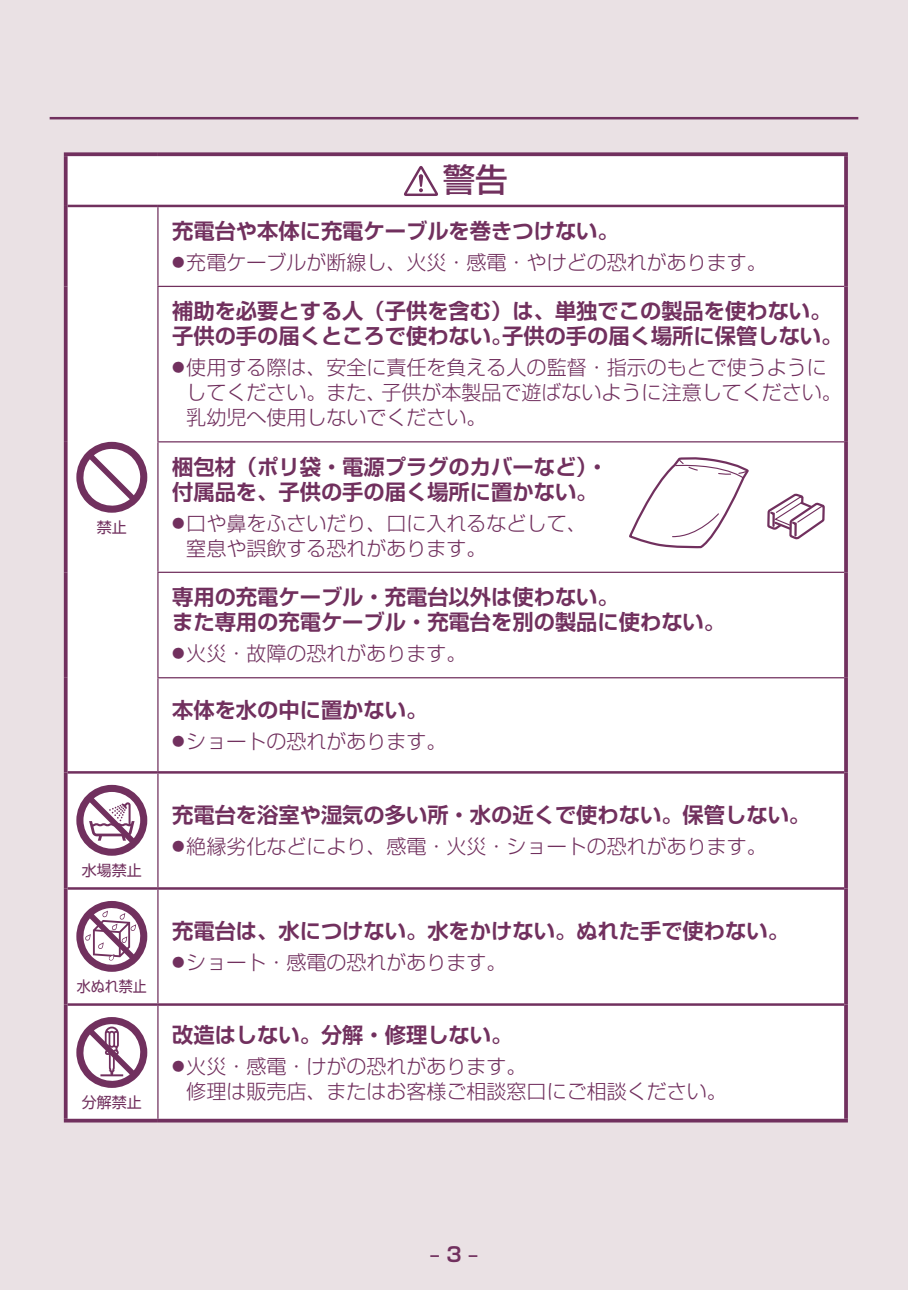
<style>
.page{position:relative;width:908px;height:1290px;background:#fff}
.page>*{position:absolute;margin:0;border:0;box-sizing:border-box;transform-origin:0 0}
.t1{font:500 32.5px "Shin Go Pro";color:#71305e}
.t2{font:700 21.25px/25px "Shin Go Pro De";color:#71305e}
.t3{font:300 20px/25px "Shin Go Pro";color:#71305e}
.t4{font:700 20px "Shin Go Pro De";color:#71305e}
.t5{font:15px "Shin Go Pro";color:#71305e}
.t6{font:15px "Shin Go Pro";color:#71305e;scale:.93 1}
.s1{font-size:12.5px}
</style>
<div class="page">
<div style="left:0;top:0;width:907px;height:1290px;background:#eae1e4"></div>
<hr style="left:50px;top:117px;width:807px;height:2px;background:#71305e">
<div style="left:68px;top:157px;width:775px;height:962px;background:#fff"></div>
<svg style="left:64px;top:156px;width:4px;height:50px"></svg>
<svg style="left:64px;top:152px;width:94px;height:4px"></svg>
<svg style="left:158px;top:152px;width:689px;height:4px;background:#7c416b"></svg>
<hr style="left:68px;top:205px;width:90px;height:2px;background:#71305e">
<hr style="left:158px;top:205px;width:685px;height:2px;background:#71305e">
<svg style="left:843px;top:156px;width:4px;height:50px"></svg>
<svg style="left:64px;top:206px;width:4px;height:80px"></svg>
<svg style="left:64px;top:286px;width:4px;height:156px"></svg>
<svg style="left:64px;top:442px;width:4px;height:130px"></svg>
<svg style="left:64px;top:572px;width:4px;height:106px"></svg>
<svg style="left:64px;top:678px;width:4px;height:94px"></svg>
<hr style="left:157px;top:207px;width:1px;height:79px;background:#71305e">
<svg style="left:843px;top:206px;width:4px;height:80px"></svg>
<hr style="left:157px;top:287px;width:1px;height:154px;background:#71305e">
<hr style="left:157px;top:573px;width:1px;height:104px;background:#71305e">
<hr style="left:157px;top:442px;width:1px;height:130px;background:#71305e">
<hr style="left:157px;top:678px;width:1px;height:93px;background:#71305e">
<hr style="left:157px;top:774px;width:1px;height:113px;background:#71305e">
<hr style="left:157px;top:890px;width:1px;height:113px;background:#71305e">
<hr style="left:64px;top:1119px;width:94px;height:3px;background:#71305e">
<hr style="left:157px;top:1006px;width:1px;height:113px;background:#71305e">
<hr style="left:158px;top:1119px;width:689px;height:3px;background:#71305e">
<svg style="left:843px;top:442px;width:4px;height:130px"></svg>
<svg style="left:843px;top:286px;width:4px;height:156px"></svg>
<svg style="left:843px;top:572px;width:4px;height:106px"></svg>
<svg style="left:843px;top:678px;width:4px;height:94px"></svg>
<svg style="left:64px;top:772px;width:4px;height:116px"></svg>
<svg style="left:843px;top:772px;width:4px;height:116px"></svg>
<svg style="left:64px;top:888px;width:4px;height:116px"></svg>
<svg style="left:843px;top:888px;width:4px;height:116px"></svg>
<svg style="left:64px;top:1004px;width:4px;height:115px"></svg>
<svg style="left:843px;top:1004px;width:4px;height:115px"></svg>
<hr style="left:68px;top:771px;width:90px;height:3px;background:#71305e">
<hr style="left:158px;top:771px;width:685px;height:3px;background:#71305e">
<hr style="left:68px;top:887px;width:90px;height:3px;background:#71305e">
<hr style="left:158px;top:887px;width:685px;height:3px;background:#71305e">
<hr style="left:68px;top:1003px;width:90px;height:3px;background:#71305e">
<hr style="left:158px;top:1003px;width:685px;height:3px;background:#71305e">
<hr style="left:157px;top:286px;width:686px;height:1px;background:#71305e">
<hr style="left:157px;top:441px;width:686px;height:1px;background:#71305e">
<hr style="left:157px;top:572px;width:686px;height:1px;background:#71305e">
<hr style="left:157px;top:677px;width:686px;height:1px;background:#71305e">
<svg style="left:404px;top:166px;width:34px;height:30px"></svg>
<svg style="left:76px;top:442px;width:71px;height:71px;background:#ceb7c7"></svg>
<svg style="left:76px;top:785px;width:71px;height:71px;background:#c3a8bc"></svg>
<svg style="left:76px;top:901px;width:71px;height:71px;background:#c3a7bb"></svg>
<svg style="left:76px;top:1017px;width:71px;height:71px;background:#c5abbe"></svg>
<svg style="left:765px;top:457px;width:59px;height:83px;background:#ece4ea"></svg>
<svg style="left:628px;top:457px;width:121px;height:91px;background:#f3edf1"></svg>
<p class="t5" style="left:97px;top:515px;width:31px">禁止</p>
<p class="t5" style="left:82px;top:858px;width:61px">水場禁止</p>
<p class="t6" style="left:77px;top:974px;width:77px">水ぬれ禁止</p>
<p class="t5" style="left:82px;top:1090px;width:61px">分解禁止</p>
<h1 class="t1" style="left:442px;top:153px;width:66px">警告</h1>
<p class="t2" style="left:172px;top:216px;width:448px">充電台や本体に充電ケーブルを巻きつけない。</p>
<p class="t3" style="left:172px;top:247px;width:596px"><span class="s1">●</span>充電ケーブルが断線し、火災・感電・やけどの恐れがあります。</p>
<p class="t2" style="left:172px;top:296px;width:671px">補助を必要とする人（子供を含む）は、単独でこの製品を使わない。子供の手の届くところで使わない。子供の手の届く場所に保管しない。</p>
<p class="t3" style="left:186px;top:353px;width:656px;text-indent:-14px"><span class="s1">●</span>使用する際は、安全に責任を負える人の監督・指示のもとで使うようにしてください。また、子供が本製品で遊ばないように注意してください。乳幼児へ使用しないでください。</p>
<p class="t2" style="left:172px;top:452px;width:437px">梱包材（ポリ袋・電源プラグのカバーなど）・付属品を、子供の手の届く場所に置かない。</p>
<p class="t3" style="left:186px;top:508px;width:402px;text-indent:-14px"><span class="s1">●</span>口や鼻をふさいだり、口に入れるなどして、窒息や誤飲する恐れがあります。</p>
<p class="t2" style="left:172px;top:582px;width:554px">専用の充電ケーブル・充電台以外は使わない。<br>また専用の充電ケーブル・充電台を別の製品に使わない。</p>
<p class="t3" style="left:172px;top:639px;width:296px"><span class="s1">●</span>火災・故障の恐れがあります。</p>
<p class="t2" style="left:172px;top:695px;width:256px">本体を水の中に置かない。</p>
<p class="t3" style="left:172px;top:726px;width:276px"><span class="s1">●</span>ショートの恐れがあります。</p>
<p class="t2" style="left:172px;top:800px;width:639px">充電台を浴室や湿気の多い所・水の近くで使わない。保管しない。</p>
<p class="t3" style="left:172px;top:831px;width:596px"><span class="s1">●</span>絶縁劣化などにより、感電・火災・ショートの恐れがあります。</p>
<p class="t2" style="left:172px;top:916px;width:618px">充電台は、水につけない。水をかけない。ぬれた手で使わない。</p>
<p class="t3" style="left:172px;top:947px;width:336px"><span class="s1">●</span>ショート・感電の恐れがあります。</p>
<p class="t2" style="left:172px;top:1019px;width:341px">改造はしない。分解・修理しない。</p>
<p class="t3" style="left:186px;top:1051px;width:542px;text-indent:-14px"><span class="s1">●</span>火災・感電・けがの恐れがあります。<br>修理は販売店、またはお客様ご相談窓口にご相談ください。</p>
<p class="t4" style="left:429px;top:1238px;width:50px">‒ 3 ‒</p>
</div>
